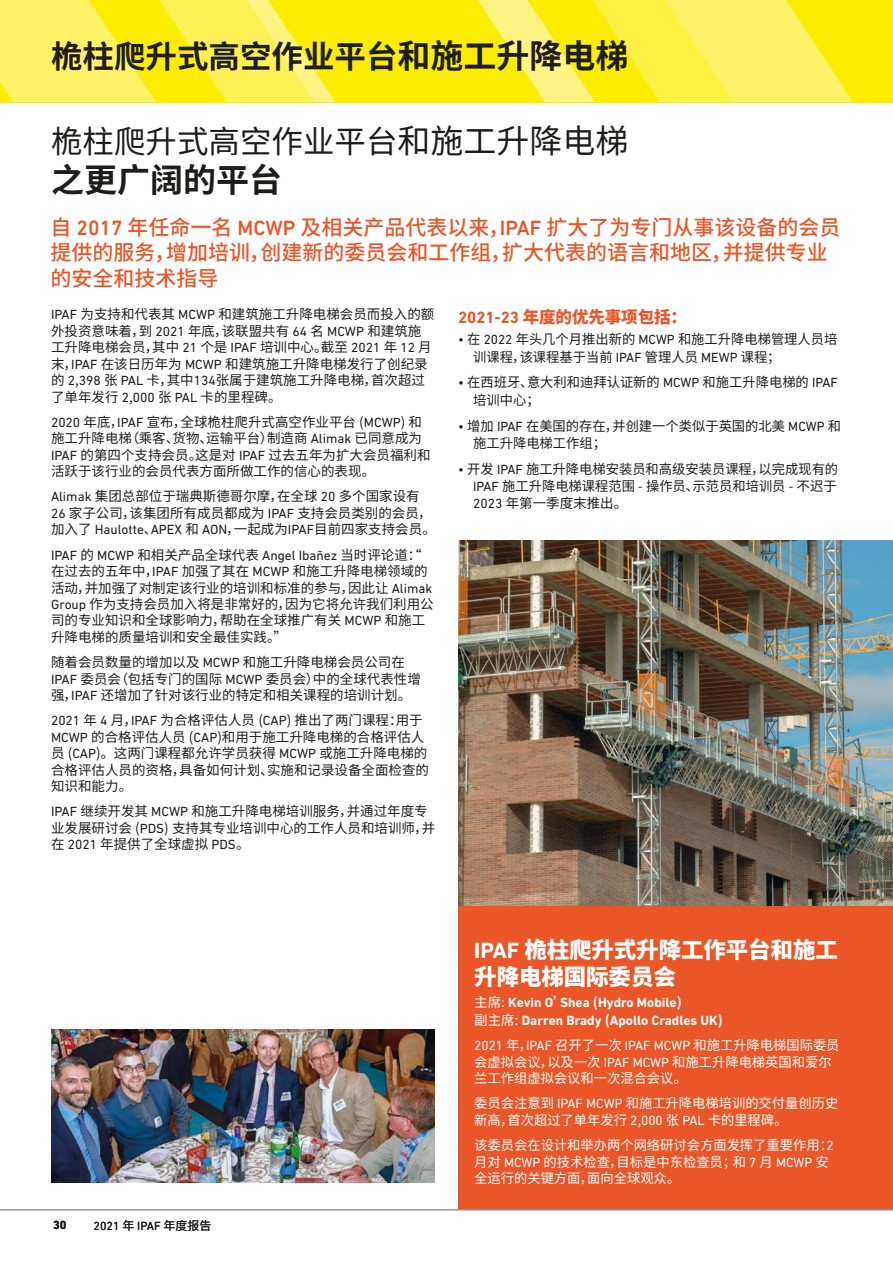
<style>
.page{position:relative;width:893px;height:1263px;background:#fff}
.page>*{position:absolute;margin:0;border:0;box-sizing:border-box;transform-origin:0 0}
.t1{font:700 33px "Source Han Sans SC";color:#1d1d1b}
.t2{font:700 31.5px "Source Han Sans SC";color:#1d1d1b}
.t3{font:31.5px "Source Han Sans SC";color:#1d1d1b}
.t4{font:800 22.5px/27px "Source Han Sans SC";letter-spacing:-.005em;color:#fff}
.t5{font:500 21px/25.5px "Source Han Sans SC";color:#ea5628}
.t6{font:800 16.5px "Source Han Sans SC";letter-spacing:-.005em;color:#ea5628}
.t7{font:13.5px/16.5px "Source Han Sans SC";color:#1d1d1b}
.t8{font:13.5px/16.5px "Source Han Sans SC";color:#fff}
.t9{font:700 13.5px/18px "DIN Next LT Pro";color:#fff}
.t10{font:13.5px "DIN Next LT Pro";color:#1d1d1b}
.t11{font:12px "DIN Next LT Pro";color:#1d1d1b}
.t12{font:700 12px "DIN Next LT Pro";color:#1d1d1b}
.s1{font-size:33px}
.s2{font-family:"DIN Next LT Pro"}
.s3{font-family:"Source Han Sans SC"}
.s4{font-family:"DIN Next LT Pro";font-weight:700}
.s5{font-family:"Source Han Sans SC";font-weight:400}
</style>
<div class="page">
<div style="left:458px;top:906px;width:435px;height:304px;background:#ea5628"></div>
<img style="left:51px;top:1030px;width:383px;height:152px">
<img style="left:458px;top:540px;width:435px;height:366px">
<div style="left:0;top:0;width:893px;height:102px;background:#ffed00"></div>
<svg style="left:477px;top:0;width:376px;height:102px"></svg>
<svg style="left:0;top:0;width:335px;height:102px"></svg>
<hr style="left:0;top:1209px;width:893px;height:1px;background:#939292">
<h2 class="t2" style="left:51px;top:38px;width:579px">桅柱爬升式高空作业平台<span class="s1">和施工升降电梯</span></h2>
<h2 class="t3" style="left:51px;top:124px;width:579px">桅柱爬升式高空作业平台<span class="s1">和施工升降电梯</span></h2>
<h1 class="t1" style="left:51px;top:162px;width:232px">之更广阔的平台</h1>
<h3 class="t5" style="left:51px;top:215px;width:791px">自 <span class="s2">2017</span> 年任命一名 <span class="s2">MCWP</span> 及相关产品代表以来，<span class="s2">IPAF</span> 扩大了为专门从事该设备的会员提供的服务，增加培训，创建新的委员会和工作组，扩大代表的语言和地区，并提供专业的安全和技术指导</h3>
<p class="t7" style="left:51px;top:307px;width:385px"><span class="s2">IPAF</span> 为支持和代表其 <span class="s2">MCWP</span> 和建筑施工升降电梯会员而投入的额外投资意味着，到 <span class="s2">2021</span> 年底，该联盟共有 <span class="s2">64</span> 名 <span class="s2">MCWP</span> 和建筑施工升降电梯会员，其中 <span class="s2">21</span> 个是 <span class="s2">IPAF</span> 培训中心。截至 <span class="s2">2021</span> 年 <span class="s2">12</span> 月末，<span class="s2">IPAF</span> 在该日历年为 <span class="s2">MCWP</span> 和建筑施工升降电梯发行了创纪录的 <span class="s2">2</span>,<span class="s2">398</span> 张 <span class="s2">PAL</span> 卡，其中<span class="s2">134</span>张属于建筑施工升降电梯，首次超过了单年发行 <span class="s2">2</span>,<span class="s2">000</span> 张 <span class="s2">PAL</span> 卡的里程碑。</p>
<p class="t7" style="left:51px;top:414px;width:381px"><span class="s2">2020</span> 年底，<span class="s2">IPAF</span> 宣布，全球桅柱爬升式高空作业平台 (<span class="s2">MCWP</span>) 和施工升降电梯（乘客、货物、运输平台）制造商 <span class="s2">Alimak</span> 已同意成为<span class="s2">IPAF</span> 的第四个支持会员。这是对 <span class="s2">IPAF</span> 过去五年为扩大会员福利和活跃于该行业的会员代表方面所做工作的信心的表现。</p>
<p class="t7" style="left:51px;top:489px;width:386px"><span class="s2">Alimak</span> 集团总部位于瑞典斯德哥尔摩，在全球 <span class="s2">20</span> 多个国家设有<br><span class="s2">26</span> 家子公司，该集团所有成员都成为 <span class="s2">IPAF</span> 支持会员类别的会员，加入了 <span class="s2">Haulotte</span>、<span class="s2">APEX</span> 和 <span class="s2">AON</span>，一起成为<span class="s2">IPAF</span>目前四家支持会员。</p>
<p class="t10" style="left:51px;top:547px;width:372px">IPAF <span class="s3">的</span> MCWP <span class="s3">和相关产品全球代表</span> Angel Ibañez <span class="s3">当时评论道：“</span></p>
<p class="t7" style="left:51px;top:563px;width:384px">在过去的五年中，<span class="s2">IPAF</span> 加强了其在 <span class="s2">MCWP</span> 和施工升降电梯领域的活动，并加强了对制定该行业的培训和标准的参与，因此让 <span class="s2">Alimak Group</span> 作为支持会员加入将是非常好的，因为它将允许我们利用公司的专业知识和全球影响力，帮助在全球推广有关 <span class="s2">MCWP</span> 和施工升降电梯的质量培训和安全最佳实践。”</p>
<p class="t7" style="left:51px;top:654px;width:371px">随着会员数量的增加以及 <span class="s2">MCWP</span> 和施工升降电梯会员公司在<br><span class="s2">IPAF</span> 委员会（包括专门的国际 <span class="s2">MCWP</span> 委员会）中的全球代表性增强，<span class="s2">IPAF</span> 还增加了针对该行业的特定和相关课程的培训计划。</p>
<p class="t7" style="left:51px;top:712px;width:380px"><span class="s2">2021</span> 年 <span class="s2">4</span> 月，<span class="s2">IPAF</span> 为合格评估人员 (<span class="s2">CAP</span>) 推出了两门课程：用于<br><span class="s2">MCWP</span> 的合格评估人员 (<span class="s2">CAP</span>)和用于施工升降电梯的合格评估人员 (<span class="s2">CAP</span>)。这两门课程都允许学员获得 <span class="s2">MCWP</span> 或施工升降电梯的合格评估人员的资格，具备如何计划、实施和记录设备全面检查的知识和能力。</p>
<p class="t7" style="left:51px;top:803px;width:386px"><span class="s2">IPAF</span> 继续开发其 <span class="s2">MCWP</span> 和施工升降电梯培训服务，并通过年度专业发展研讨会 (<span class="s2">PDS</span>) 支持其专业培训中心的工作人员和培训师，并在 <span class="s2">2021</span> 年提供了全球虚拟 <span class="s2">PDS</span>。</p>
<p class="t6" style="left:458px;top:307px;width:230px"><span class="s4">2021</span>-<span class="s4">23</span> 年度的优先事项包括：</p>
<p class="t7" style="left:473px;top:331px;width:366px;line-height:17.2px;text-indent:-15px"><span class="s2">•</span> 在 <span class="s2">2022</span> 年头几个月推出新的 <span class="s2">MCWP</span> 和施工升降电梯管理人员培训课程，该课程基于当前 <span class="s2">IPAF</span> 管理人员 <span class="s2">MEWP</span> 课程；</p>
<p class="t7" style="left:473px;top:374px;width:366px;line-height:17.2px;text-indent:-15px"><span class="s2">•</span> 在西班牙、意大利和迪拜认证新的 <span class="s2">MCWP</span> 和施工升降电梯的 <span class="s2">IPAF</span>培训中心；</p>
<p class="t7" style="left:473px;top:417px;width:369px;line-height:17.2px;text-indent:-15px"><span class="s2">•</span> 增加 <span class="s2">IPAF</span> 在美国的存在，并创建一个类似于英国的北美 <span class="s2">MCWP</span> 和施工升降电梯工作组；</p>
<p class="t7" style="left:473px;top:460px;width:367px;line-height:17.2px;text-align:justify;text-indent:-15px"><span class="s2">•</span> 开发 <span class="s2">IPAF</span> 施工升降电梯安装员和高级安装员课程，以完成现有的<span class="s2">IPAF</span> 施工升降电梯课程范围 - 操作员、示范员和培训员 - 不迟于<span class="s2">2023</span> 年第一季度末推出。</p>
<p class="t12" style="left:53px;top:1218px;width:15px">30</p>
<p class="t11" style="left:94px;top:1219px;width:120px">2021 <span class="s3">年</span> IPAF <span class="s3">年度报告</span></p>
<h3 class="t4" style="left:474px;top:936px;width:365px"><span class="s4">IPAF</span> 桅柱爬升式升降工作平台和施工升降电梯国际委员会</h3>
<p class="t9" style="left:474px;top:994px;width:250px"><span class="s5">主席:</span> Kevin O<span class="s3">’</span>Shea <span class="s3">(</span>Hydro Mobile<span class="s3">)<br></span><span class="s5">副主席:</span> Darren Brady <span class="s3">(</span>Apollo Cradles UK<span class="s3">)</span></p>
<p class="t8" style="left:474px;top:1037px;width:367px"><span class="s2">2021</span> 年，<span class="s2">IPAF</span> 召开了一次 <span class="s2">IPAF MCWP</span> 和施工升降电梯国际委员会虚拟会议，以及一次 <span class="s2">IPAF MCWP</span> 和施工升降电梯英国和爱尔兰工作组虚拟会议和一次混合会议。</p>
<p class="t8" style="left:474px;top:1095px;width:366px">委员会注意到 <span class="s2">IPAF MCWP</span> 和施工升降电梯培训的交付量创历史新高，首次超过了单年发行 <span class="s2">2</span>,<span class="s2">000</span> 张 <span class="s2">PAL</span> 卡的里程碑。</p>
<p class="t8" style="left:474px;top:1137px;width:361px">该委员会在设计和举办两个网络研讨会方面发挥了重要作用：<span class="s2">2</span>月对 <span class="s2">MCWP</span> 的技术检查，目标是中东检查员；和 <span class="s2">7</span> 月 <span class="s2">MCWP</span> 安全运行的关键方面，面向全球观众。</p>
</div>
